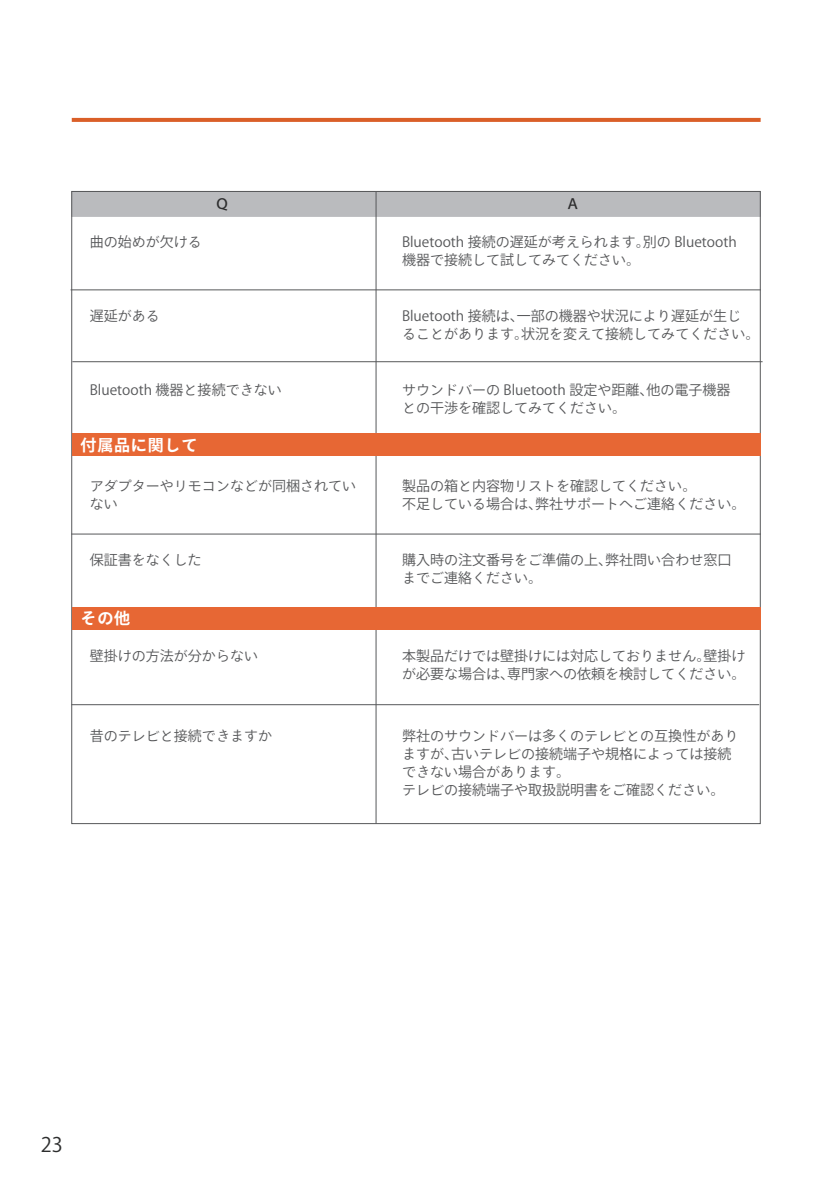
<style>
.page{position:relative;width:840px;height:1191px;background:#fff}
.page>*{position:absolute;margin:0;border:0;box-sizing:border-box;transform-origin:0 0}
.t1{font:20px "Ryo Gothic Plus N";color:#2d2e2e}
.t2{font:700 16px "Ryo Gothic Plus N";letter-spacing:.05em;color:#fff}
.t3{font:14px/18px "Ryo Gothic Plus N";color:#57585a}
.t4{font:500 14px "Ryo Gothic Plus N";color:#2d2d2e}
</style>
<div class="page">
<svg style="left:72px;top:118px;width:688px;height:4px;background:#da622c"></svg>
<div style="left:71px;top:191px;width:689px;height:26px;background:#babbbe"></div>
<hr style="left:375px;top:191px;width:1px;height:632px;background:#57585a">
<hr style="left:71px;top:289px;width:689px;height:1px;background:#57585a">
<hr style="left:72px;top:361px;width:690px;height:1px;background:#57585a">
<hr style="left:71px;top:533px;width:689px;height:1px;background:#57585a">
<hr style="left:71px;top:704px;width:687px;height:1px;background:#57585a">
<div style="left:72px;top:433px;width:688px;height:23px;background:#e76734"></div>
<div style="left:72px;top:607px;width:688px;height:22px;background:#e76734"></div>
<p class="t3" style="left:90px;top:233px;width:113px">曲の始めが欠ける</p>
<p class="t3" style="left:90px;top:307px;width:71px">遅延がある</p>
<p class="t4" style="left:215px;top:195px;width:15px">Ｑ</p>
<p class="t4" style="left:565px;top:195px;width:15px">Ａ</p>
<p class="t3" style="left:402px;top:233px;width:336px">Bluetooth 接続の遅延が考えられます。別の Bluetooth機器で接続して試してみてください。</p>
<p class="t3" style="left:402px;top:307px;width:358px">Bluetooth 接続は、一部の機器や状況により遅延が生じ<br>ることがあります。状況を変えて接続してみてください。</p>
<p class="t3" style="left:90px;top:381px;width:193px">Bluetooth 機器と接続できない</p>
<p class="t3" style="left:402px;top:381px;width:330px">サウンドバーの Bluetooth 設定や距離、他の電子機器との干渉を確認してみてください。</p>
<p class="t2" style="left:80px;top:435px;width:118px">付属品に関して</p>
<p class="t3" style="left:90px;top:477px;width:267px">アダプターやリモコンなどが同梱されていない</p>
<p class="t3" style="left:402px;top:477px;width:344px">製品の箱と内容物リストを確認してください。<br>不足している場合は、弊社サポートへご連絡ください。</p>
<p class="t3" style="left:90px;top:551px;width:113px">保証書をなくした</p>
<p class="t3" style="left:402px;top:551px;width:330px">購入時の注文番号をご準備の上、弊社問い合わせ窓口までご連絡ください。</p>
<p class="t2" style="left:80px;top:608px;width:51px">その他</p>
<p class="t3" style="left:90px;top:647px;width:169px">壁掛けの方法が分からない</p>
<p class="t3" style="left:402px;top:647px;width:344px">本製品だけでは壁掛けには対応しておりません。壁掛けが必要な場合は、専門家への依頼を検討してください。</p>
<p class="t3" style="left:90px;top:727px;width:183px">昔のテレビと接続できますか</p>
<p class="t3" style="left:402px;top:727px;width:337px">弊社のサウンドバーは多くのテレビとの互換性がありますが、古いテレビの接続端子や規格によっては接続できない場合があります。<br>テレビの接続端子や取扱説明書をご確認ください。</p>
<h1 class="t1" style="left:41px;top:1132px;width:24px">23</h1>
</div>
